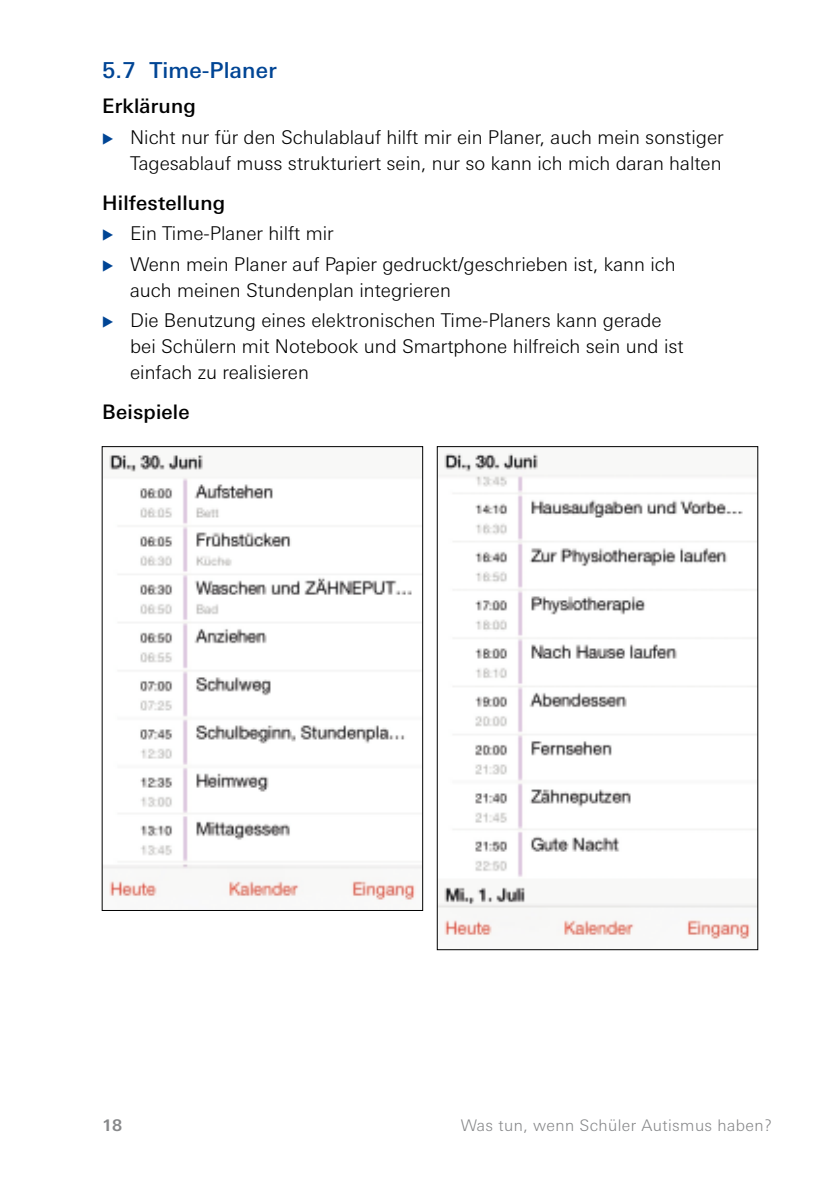
<style>
.page{position:relative;width:840px;height:1191px;background:#fff}
.page>*{position:absolute;margin:0;border:0;box-sizing:border-box;transform-origin:0 0}
.t1{font:500 22px "LT Univers Basic";letter-spacing:.01em;color:#004595}
.t2{font:500 20px "LT Univers Basic";letter-spacing:.01em;color:#000}
.t3{font:300 19px/26px "LT Univers Basic";color:#000}
.t4{font:300 16px "LT Univers Basic";letter-spacing:.025em;color:#87888a}
.t5{font:700 16px "LT Univers Basic";color:#87888a}
</style>
<div class="page">
<img style="left:104px;top:454px;width:316px;height:446px">
<img style="left:439px;top:453px;width:316px;height:486px">
<div style="left:437px;top:446px;width:320px;height:504px;border:1px solid #000"></div>
<p class="t1" style="left:102px;top:57px;width:176px">5.7 Time-Planer</p>
<p class="t2" style="left:102px;top:95px;width:95px">Erklärung</p>
<p class="t3" style="left:130px;top:124px;width:594px">Nicht nur für den Schulablauf hilft mir ein Planer, auch mein sonstiger<br>Tagesablauf muss strukturiert sein, nur so kann ich mich daran halten</p>
<p class="t2" style="left:102px;top:191px;width:124px">Hilfestellung</p>
<p class="t3" style="left:130px;top:218px;width:547px;line-height:30.6px">Ein Time-Planer hilft mir<br>Wenn mein Planer auf Papier gedruckt/geschrieben ist, kann ich</p>
<p class="t3" style="left:130px;top:275px;width:532px;line-height:30.6px">auch meinen Stundenplan integrieren<br>Die Benutzung eines elektronischen Time-Planers kann gerade</p>
<p class="t3" style="left:130px;top:333px;width:554px">bei Schülern mit Notebook und Smartphone hilfreich sein und ist einfach zu realisieren</p>
<p class="t2" style="left:102px;top:400px;width:89px">Beispiele</p>
<p class="t5" style="left:102px;top:1116px;width:22px">18</p>
<p class="t4" style="left:460px;top:1116px;width:312px">Was tun, wenn Schüler Autismus haben?</p>
</div>
